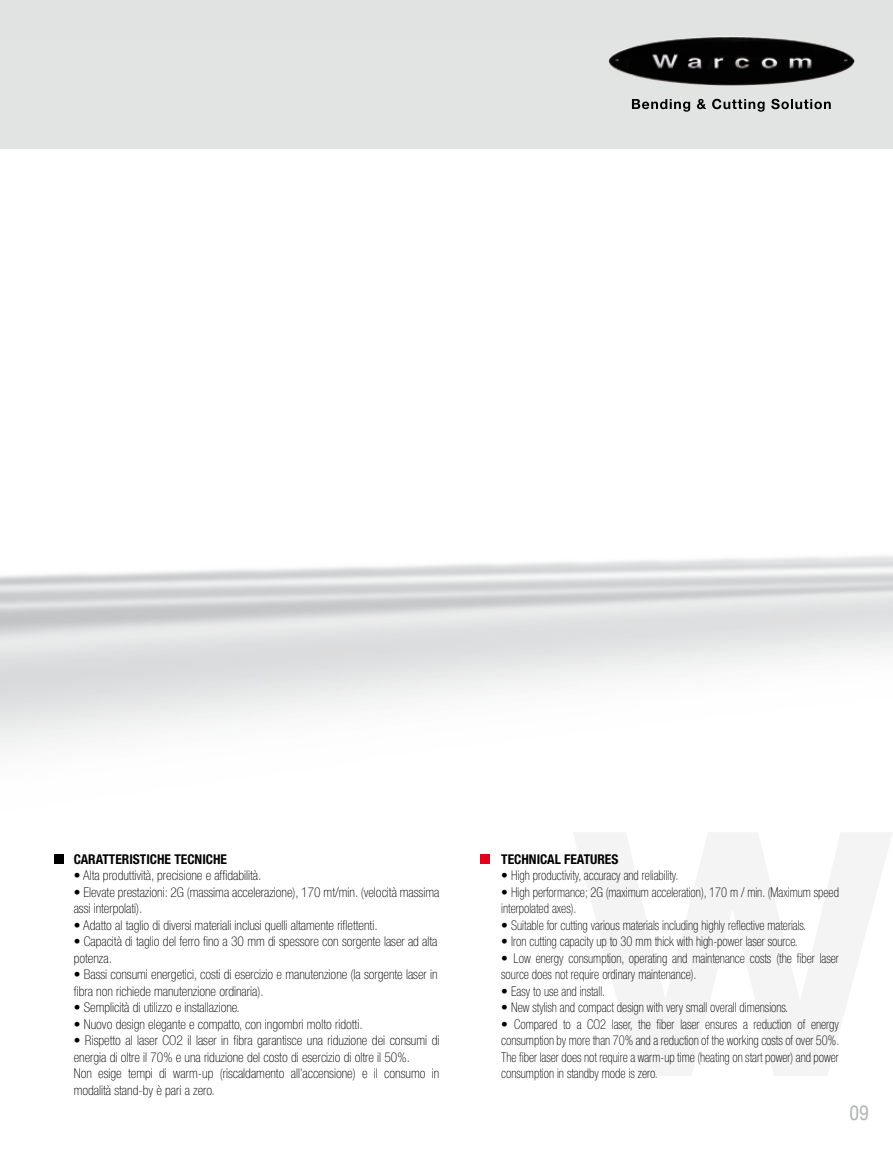
<style>
.page{position:relative;width:893px;height:1149px;background:#fff}
.page>*{position:absolute;margin:0;border:0;box-sizing:border-box;transform-origin:0 0}
.t1{font:condensed 19.5px "Helvetica";color:#b1b3b4}
.t2{font:100 condensed 13.5px/16.5px "Helvetica Neue LT Std";color:#000}
.t3{font:700 condensed 13.5px "Helvetica Neue LT Std";color:#000}
</style>
<div class="page">
<img style="left:0;top:556px;width:893px;height:520px">
<div style="left:0;top:0;width:893px;height:149px;background:#e2e3e3"></div>
<svg style="left:573px;top:832px;width:320px;height:243px;fill:#f4f4f5"></svg>
<hr style="left:0;top:0;width:1px;height:149px;background:#c6c7c8">
<div style="left:480px;top:853px;width:9px;height:9px;background:#e2001a"></div>
<div style="left:54px;top:853px;width:9px;height:9px;background:#000"></div>
<svg style="left:632px;top:99px;width:58px;height:13px"></svg>
<svg style="left:697px;top:99px;width:9px;height:10px"></svg>
<svg style="left:712px;top:99px;width:53px;height:13px"></svg>
<svg style="left:771px;top:99px;width:60px;height:10px"></svg>
<img style="left:608px;top:36px;width:246px;height:49px">
<p class="t3" style="left:74px;top:850px;width:155px">CARATTERISTICHE TECNICHE</p>
<p class="t2" style="left:74px;top:866px;width:189px">• Alta produttività, precisione e affidabilità.</p>
<p class="t2" style="left:74px;top:883px;width:367px">• Elevate prestazioni: 2G (massima accelerazione), 170 mt/min. (velocità massima assi interpolati).</p>
<p class="t2" style="left:74px;top:916px;width:305px">• Adatto al taglio di diversi materiali inclusi quelli altamente riflettenti.</p>
<p class="t2" style="left:74px;top:932px;width:365px">• Capacità di taglio del ferro fino a 30 mm di spessore con sorgente laser ad alta potenza.</p>
<p class="t2" style="left:74px;top:965px;width:365px">• Bassi consumi energetici, costi di esercizio e manutenzione (la sorgente laser in fibra non richiede manutenzione ordinaria).</p>
<p class="t2" style="left:74px;top:998px;width:168px">• Semplicità di utilizzo e installazione.</p>
<p class="t2" style="left:74px;top:1015px;width:290px">• Nuovo design elegante e compatto, con ingombri molto ridotti.</p>
<p class="t2" style="left:74px;top:1031px;width:367px">• Rispetto al laser CO2 il laser in fibra garantisce una riduzione dei consumi di energia di oltre il 70% e una riduzione del costo di esercizio di oltre il 50%.<br>Non esige tempi di warm-up (riscaldamento all’accensione) e il consumo in modalità stand-by è pari a zero.</p>
<p class="t3" style="left:501px;top:850px;width:119px">TECHNICAL FEATURES</p>
<p class="t2" style="left:501px;top:866px;width:179px">• High productivity, accuracy and reliability.</p>
<p class="t2" style="left:501px;top:883px;width:339px">• High performance; 2G (maximum acceleration), 170 m / min. (Maximum speed interpolated axes).</p>
<p class="t2" style="left:501px;top:916px;width:307px">• Suitable for cutting various materials including highly reflective materials.</p>
<p class="t2" style="left:501px;top:932px;width:298px">• Iron cutting capacity up to 30 mm thick with high-power laser source.</p>
<p class="t2" style="left:501px;top:949px;width:339px">• Low energy consumption, operating and maintenance costs (the fiber laser source does not require ordinary maintenance).</p>
<p class="t2" style="left:501px;top:982px;width:105px">• Easy to use and install.</p>
<p class="t2" style="left:501px;top:998px;width:289px">• New stylish and compact design with very small overall dimensions.</p>
<p class="t2" style="left:501px;top:1015px;width:340px;text-align:justify">• Compared to a CO2 laser, the fiber laser ensures a reduction of energy consumption by more than 70% and a reduction of the working costs of over 50%.<br>The fiber laser does not require a warm-up time (heating on start power) and power consumption in standby mode is zero.</p>
<h1 class="t1" style="left:849px;top:1099px;width:21px">09</h1>
</div>
